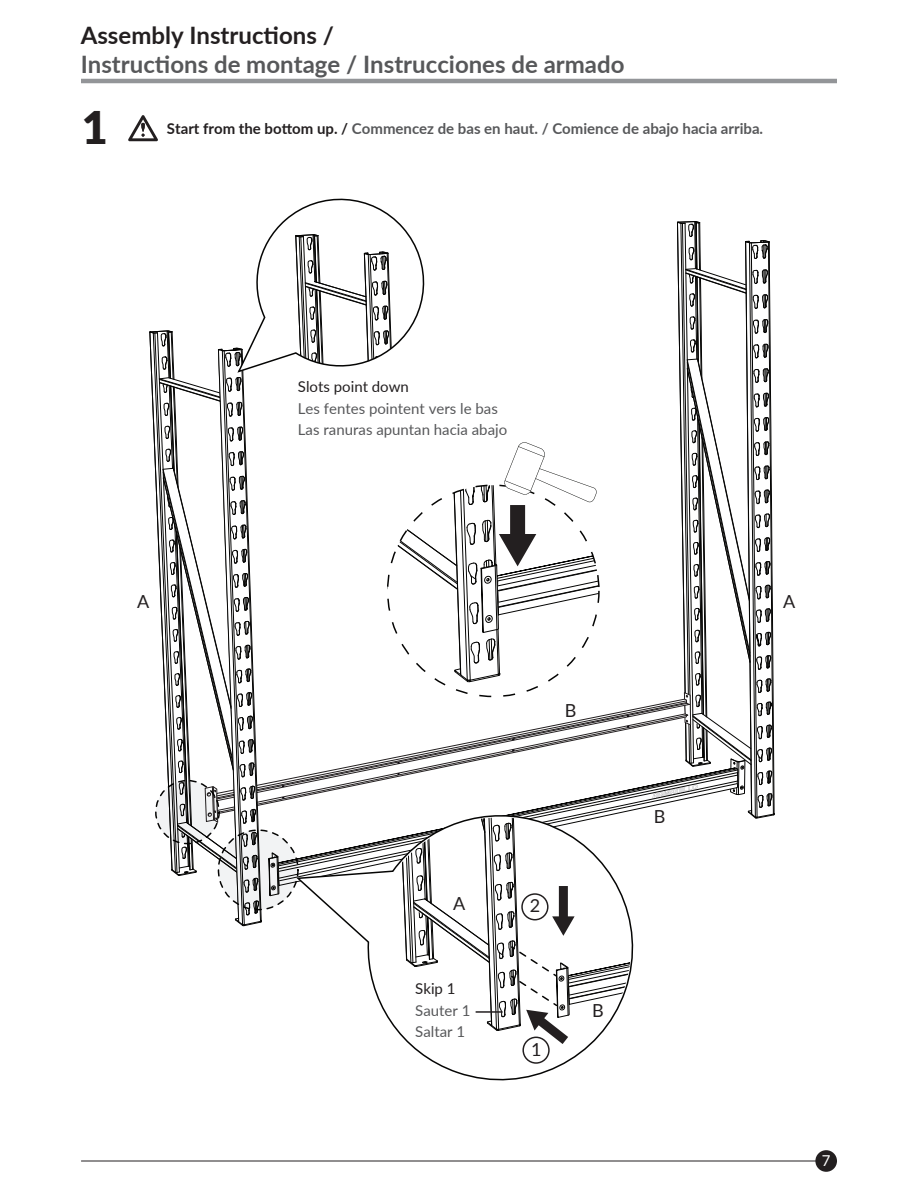
<style>
.page{position:relative;width:918px;height:1188px;background:#fff}
.page>*{position:absolute;margin:0;border:0;box-sizing:border-box;transform-origin:0 0}
.t1{font:900 45px "Lato";color:#231f20}
.t2{font:700 24px "Lato";color:#57585a}
.t3{font:700 24px "Lato";color:#231f20}
.t4{font:18px "Lato";color:#231f20}
.t5{font:700 15px "Lato";color:#57585a}
.t6{font:15px/21.6px "Lato";color:#57585a}
.t7{font:15px "Lato";color:#231f20}
.t8{font:15px "Lato";color:#fff}
.s1{color:#231f20}
</style>
<div class="page">
<hr style="left:81px;top:1161px;width:756px;height:1px;background:#231f20">
<div style="left:815px;top:1150px;width:22px;height:22px;background:#231f20;border-radius:50%"></div>
<hr style="left:81px;top:79px;width:756px;height:4px;background:#939598">
<svg style="left:128px;top:115px;width:30px;height:26px"></svg>
<svg style="left:140px;top:123px;width:6px;height:9px"></svg>
<svg style="left:631px;top:784px;width:22px;height:23px"></svg>
<svg style="left:653px;top:221px;width:122px;height:598px"></svg>
<svg style="left:436px;top:802px;width:215px;height:279px"></svg>
<svg style="left:149px;top:198px;width:482px;height:866px"></svg>
<h2 class="t3" style="left:81px;top:17px;width:255px">Assembly Instructions /</h2>
<h2 class="t2" style="left:81px;top:46px;width:545px">Instructions de montage / Instrucciones de armado</h2>
<h1 class="t1" style="left:82px;top:94px;width:28px">1</h1>
<p class="t5" style="left:167px;top:117px;width:598px"><span class="s1">Start from the bottom up. /</span> Commencez de bas en haut. / Comience de abajo hacia arriba.</p>
<p class="t7" style="left:298px;top:376px;width:113px">Slots point down</p>
<p class="t6" style="left:298px;top:397px;width:211px">Les fentes pointent vers le bas<br>Las ranuras apuntan hacia abajo</p>
<p class="t4" style="left:137px;top:588px;width:14px">A</p>
<p class="t4" style="left:783px;top:588px;width:14px">A</p>
<p class="t4" style="left:453px;top:890px;width:14px">A</p>
<p class="t7" style="left:415px;top:978px;width:42px">Skip 1</p>
<p class="t6" style="left:415px;top:999px;width:57px">Sauter 1<br>Saltar 1</p>
<p class="t4" style="left:565px;top:698px;width:13px">B</p>
<p class="t4" style="left:530px;top:893px;width:12px">2</p>
<p class="t4" style="left:531px;top:1036px;width:12px">1</p>
<p class="t4" style="left:592px;top:998px;width:13px">B</p>
<p class="t4" style="left:654px;top:803px;width:13px">B</p>
<p class="t8" style="left:822px;top:1150px;width:10px">7</p>
</div>
